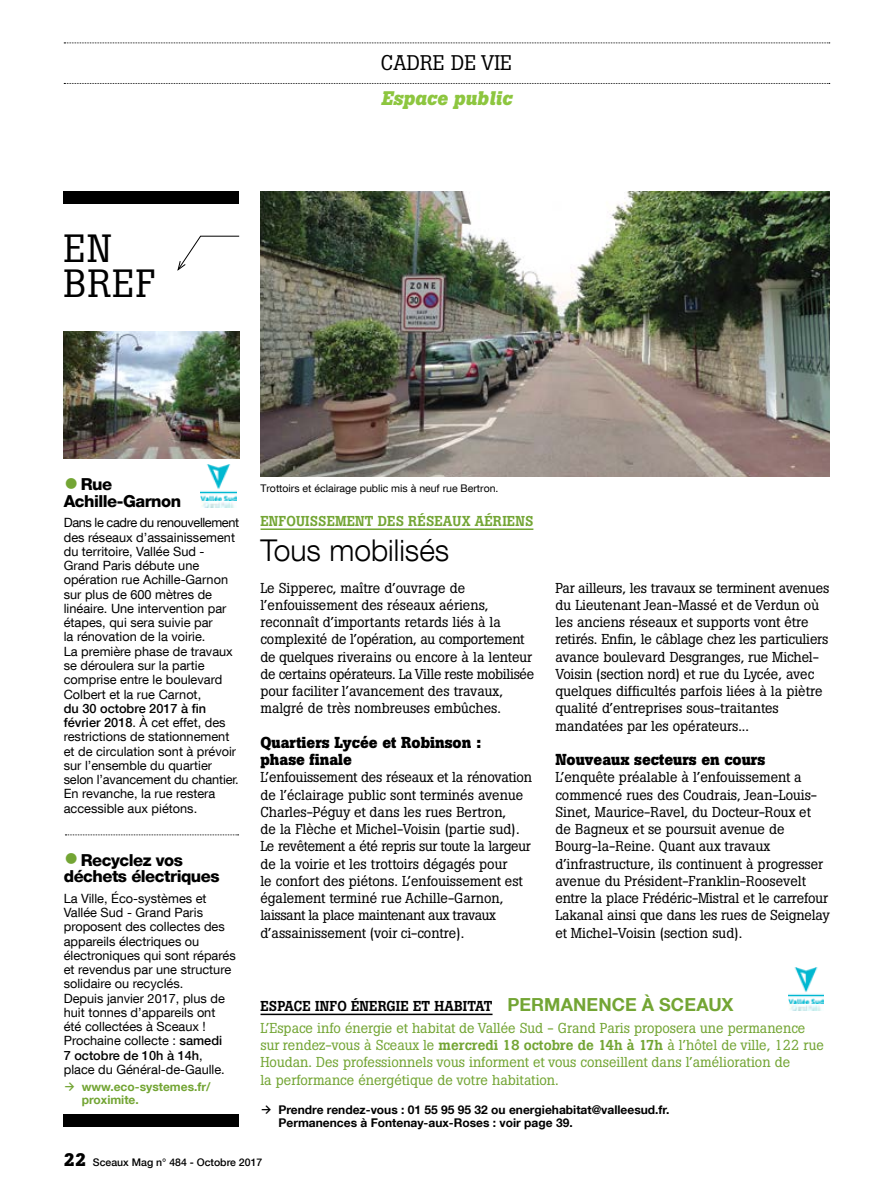
<style>
.page{position:relative;width:893px;height:1191px;background:#fff}
.page>*{position:absolute;margin:0;border:0;box-sizing:border-box;transform-origin:0 0}
.t1{font:39px/34.5px "Boton Pro";letter-spacing:.03em;color:#000}
.t2{font:300 30px "Helvetica Neue LT Com";color:#000}
.t3{font:21px "Boton Pro";color:#000}
.t4{font:italic 700 19.5px "Boton Pro";color:#8dc63f}
.t5{font:800 16.5px/16.5px "Helvetica Neue LT Com";letter-spacing:-.03em;color:#000}
.t6{font:700 15.75px/17.2px "Boton Pro";color:#000}
.t7{font:14.25px/17.2px "Boton Pro";color:#000}
.t8{font:14.25px/17.2px "Boton Pro";color:#73a534}
.t9{font:500 14.25px "Boton Pro";letter-spacing:.01em;color:#73a534}
.t10{font:12.75px/14.2px "Helvetica Neue LT Com";color:#000}
.t11{font:700 12px/12.8px "Helvetica Neue LT Com";color:#000}
.t12{font:700 12px/12.8px "Helvetica Neue LT Com";color:#73a534}
.t13{font:10.5px "Helvetica Neue LT Com";color:#000}
.t14{font:500 10.5px "Helvetica Neue LT Com";color:#000}
.s1{font-weight:900;font-size:30px;color:#73a534}
.s2{font-weight:500}
.s3{font-family:"Flesh Plain";font-weight:400}
.s4{font-weight:500;color:#000}
.s5{font-family:"Helvetica Neue LT Com";font-weight:700;font-size:18px}
.s6{font-family:"Boton Pro";font-weight:700;font-size:18px}
</style>
<div class="page">
<svg style="left:64px;top:43px;width:766px;height:1px"></svg>
<svg style="left:64px;top:83px;width:766px;height:1px"></svg>
<div style="left:64px;top:1114px;width:175px;height:13px;background:#000"></div>
<img style="left:260px;top:191px;width:569px;height:285px">
<hr style="left:261px;top:528px;width:272px;height:2px;background:#73a534">
<hr style="left:261px;top:1013px;width:232px;height:2px;background:#000">
<div style="left:64px;top:191px;width:175px;height:13px;background:#000"></div>
<img style="left:64px;top:331px;width:175px;height:127px">
<svg style="left:65px;top:834px;width:174px;height:1px"></svg>
<svg style="left:177px;top:236px;width:63px;height:35px"></svg>
<img style="left:201px;top:465px;width:36px;height:42px">
<img style="left:788px;top:967px;width:36px;height:43px">
<h1 class="t1" style="left:64px;top:232px;width:85px">en<br>Bref</h1>
<h3 class="t3" style="left:381px;top:49px;width:14px">cad</h3>
<h3 class="t3" style="left:420px;top:49px;width:94px">re de vie</h3>
<h3 class="t4" style="left:381px;top:85px;width:132px">Espace public</h3>
<p class="t5" style="left:64px;top:476px;width:119px"><span class="s1">•</span>Rue<br>Achille-Garnon</p>
<p class="t10" style="left:64px;top:515px;width:177px">Dans le cadre du renouvellement des réseaux d’assainissement du territoire, Vallée Sud -<br>Grand Paris débute une opération rue Achille-Garnon sur plus de 600 mètres de linéaire. Une intervention par étapes, qui sera suivie par<br>la rénovation de la voirie.<br>La première phase de travaux se déroulera sur la partie comprise entre le boulevard<br>Colbert et la rue Carnot,</p>
<p class="t10" style="left:64px;top:701px;width:177px"><span class="s2">du 30 octobre 2017 à fin février 2018</span>. À cet effet, des restrictions de stationnement et de circulation sont à prévoir sur l’ensemble du quartier selon l’avancement du chantier.<br>En revanche, la rue restera accessible aux piétons.</p>
<p class="t5" style="left:64px;top:851px;width:157px"><span class="s1">•</span>Recyclez vos déchets électriques</p>
<p class="t10" style="left:64px;top:890px;width:173px">La Ville, Éco-systèmes et<br>Vallée Sud - Grand Paris proposent des collectes des appareils électriques ou électroniques qui sont réparés et revendus par une structure solidaire ou recyclés.<br>Depuis janvier 2017, plus de huit tonnes d’appareils ont été collectées à Sceaux !<br>Prochaine collecte : <span class="s2">samedi<br>7 octobre de 10h à 14h</span>, place du Général-de-Gaulle.</p>
<p class="t12" style="left:82px;top:1079px;width:130px;text-indent:-18px"><span class="s3">q</span> www.eco-systemes.fr/ proximite.</p>
<p class="t13" style="left:260px;top:482px;width:240px">Trottoirs et éclairage public mis à neuf rue Bertron.</p>
<p class="t9" style="left:261px;top:512px;width:274px">ENFOUISSEMENT DES RÉSEAUX AÉRIENS</p>
<h2 class="t2" style="left:260px;top:531px;width:190px">Tous mobilisés</h2>
<p class="t7" style="left:260px;top:579px;width:275px">Le Sipperec, maître d’ouvrage de l’enfouissement des réseaux aériens, reconnaît d’importants retards liés à la complexité de l’opération, au comportement de quelques riverains ou encore à la lenteur de certains opérateurs. La Ville reste mobilisée pour faciliter l’avancement des travaux, malgré de très nombreuses embûches.</p>
<p class="t6" style="left:260px;top:733px;width:222px">Quartiers Lycée et Robinson : phase finale</p>
<p class="t7" style="left:260px;top:769px;width:273px">L’enfouissement des réseaux et la rénovation de l’éclairage public sont terminés avenue Charles-Péguy et dans les rues Bertron,<br>de la Flèche et Michel-Voisin (partie sud).<br>Le revêtement a été repris sur toute la largeur de la voirie et les trottoirs dégagés pour<br>le confort des piétons. L’enfouissement est également terminé rue Achille-Garnon, laissant la place maintenant aux travaux d’assainissement (voir ci-contre).</p>
<p class="t7" style="left:555px;top:579px;width:275px">Par ailleurs, les travaux se terminent avenues du Lieutenant Jean-Massé et de Verdun où les anciens réseaux et supports vont être retirés. Enfin, le câblage chez les particuliers avance boulevard Desgranges, rue Michel-Voisin (section nord) et rue du Lycée, avec quelques difficultés parfois liées à la piètre qualité d’entreprises sous-traitantes mandatées par les opérateurs...</p>
<p class="t6" style="left:555px;top:751px;width:211px">Nouveaux secteurs en cours</p>
<p class="t7" style="left:555px;top:769px;width:276px">L’enquête préalable à l’enfouissement a commencé rues des Coudrais, Jean-Louis-Sinet, Maurice-Ravel, du Docteur-Roux et de Bagneux et se poursuit avenue de Bourg-la-Reine. Quant aux travaux d’infrastructure, ils continuent à progresser avenue du Président-Franklin-Roosevelt entre la place Frédéric-Mistral et le carrefour Lakanal ainsi que dans les rues de Seignelay et Michel-Voisin (section sud).</p>
<p class="t8" style="left:260px;top:995px;width:546px;line-height:21.5px"><span class="s4">ESPACE INFO ÉNERGIE ET HABITAT</span> <span class="s5">Permanenc e à Sc eaux<br></span>L’Espace info énergie et habitat de Vallée Sud - Grand Paris proposera une permanence</p>
<p class="t8" style="left:260px;top:1036px;width:565px">sur rendez-vous à Sceaux le <span class="s2">MERCREDI 18 OCTOBRE DE 14H À 17H</span> à l’hôtel de ville, 122 rue<br>Houdan. Des professionnels vous informent et vous conseillent dans l’amélioration de<br>la performance énergétique de votre habitation.</p>
<p class="t11" style="left:278px;top:1103px;width:393px;text-indent:-18px"><span class="s3">q</span> Prendre rendez-vous : 01 55 95 95 32 ou energiehabitat@valleesud.fr.<br>Permanences à Fontenay-aux-Roses : voir page 39.</p>
<p class="t14" style="left:64px;top:1155px;width:200px"><span class="s6">22</span> Sceaux Mag n° 484 - Octobre 2017</p>
</div>
